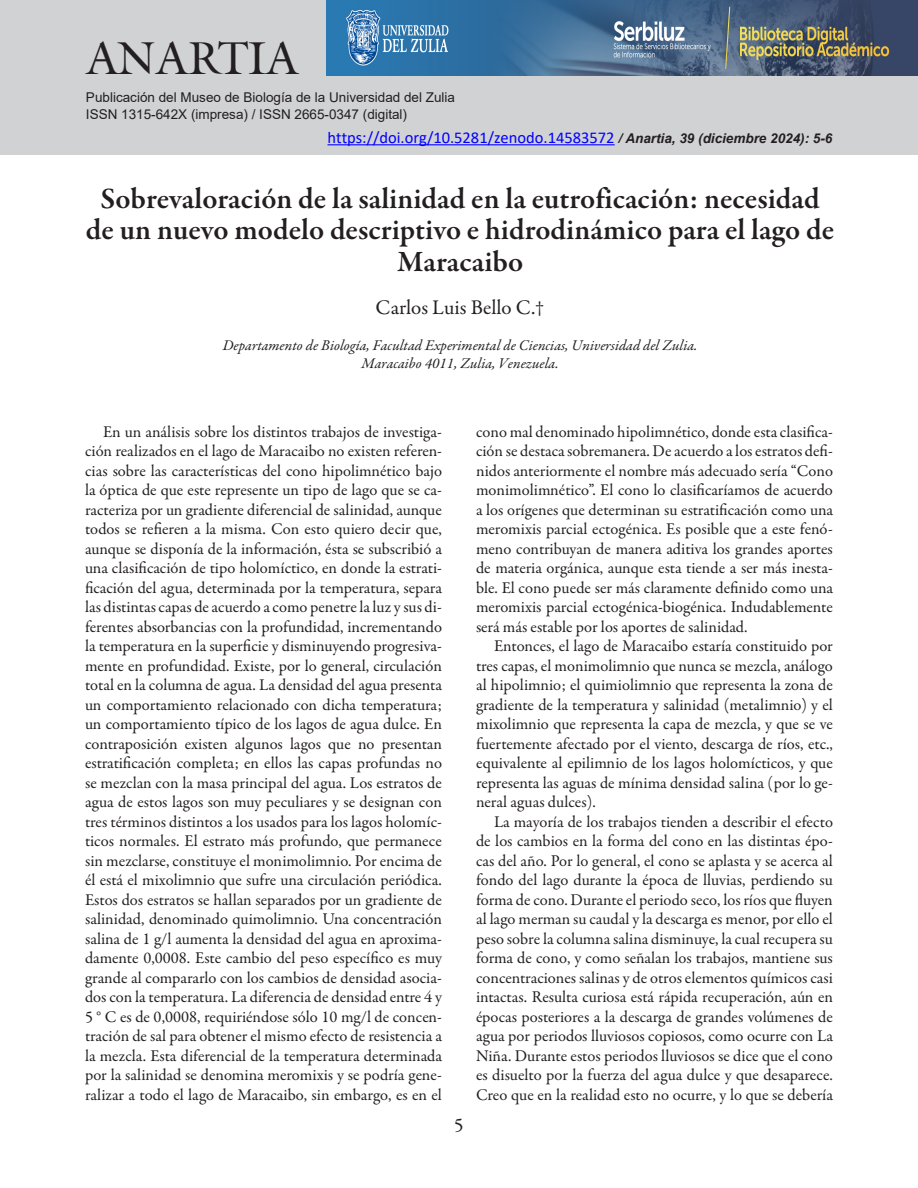
<style>
.page{position:relative;width:918px;height:1188px;background:#fff}
.page>*{position:absolute;margin:0;border:0;box-sizing:border-box;transform-origin:0 0}
.arriba_identi{font:45px "Galliard IT Cby BT";color:#231f20}
.titulos{font:600 30px/31.5px "Garamond Premr Pro";color:#231f20;text-align:center}
.autores{font:21px "Garamond Premr Pro";color:#231f20}
.t1{font:19.5px "Garamond Premr Pro";color:#231f20}
.t2{font:16.5px/19.5px "Garamond Premr Pro";color:#231f20;text-align:justify}
.arriba_identi-3{font:16.5px "Calibri";color:#00f}
.autores_sitio{font:italic 15px/18px "Garamond Premr Pro";color:#231f20;text-align:center}
.arriba_identi-2{font:13.5px "Arial";color:#231f20}
.s1{font-family:"Arial";font-weight:700;font-style:italic;font-size:13.5px;color:#231f20}
</style>
<div class="page">
<div style="left:0;top:0;width:918px;height:155px;background:#d1d2d4"></div>
<hr style="left:327px;top:144px;width:288px;height:1px;background:#00f">
<img style="left:327px;top:0;width:591px;height:76px">
<p class="arriba_identi" style="left:86px;top:29px;width:214px">ANARTIA</p>
<p class="arriba_identi-2" style="left:86px;top:88px;width:371px">Publicación del Museo de Biología de la Universidad del Zulia</p>
<p class="arriba_identi-2" style="left:86px;top:105px;width:323px">ISSN 1315-642X (impresa) / ISSN 2665-0347 (digital)</p>
<p class="arriba_identi-3" style="left:327px;top:126px;width:506px">https://doi.org/10.5281/zenodo.14583572 <span class="s1">/ Anartia, 39 (diciembre 2024): 5-6</span></p>
<p class="titulos" style="left:86px;top:183px;width:750px">Sobrevaloración de la salinidad en la eutroficación: necesidad de un nuevo modelo descriptivo e hidrodinámico para el lago de<br>Maracaibo</p>
<p class="autores" style="left:376px;top:294px;width:171px">Carlos Luis Bello C.†</p>
<p class="autores_sitio" style="left:223px;top:337px;width:476px">Departamento de Biología, Facultad Experimental de Ciencias, Universidad del Zulia.<br>Maracaibo 4011, Zulia, Venezuela.</p>
<p class="t2" style="left:85px;top:422px;width:359px;text-indent:18px">En un análisis sobre los distintos trabajos de investiga&shy;ción realizados en el lago de Maracaibo no existen referen&shy;cias sobre las características del cono hipolimnético bajo la óptica de que este represente un tipo de lago que se ca&shy;racteriza por un gradiente diferencial de salinidad, aunque todos se refieren a la misma. Con esto quiero decir que, aunque se disponía de la información, ésta se subscribió a una clasificación de tipo holomíctico, en donde la estrati&shy;ficación del agua, determinada por la temperatura, separa las distintas capas de acuerdo a como penetre la luz y sus di&shy;ferentes absorbancias con la profundidad, incrementando la temperatura en la superficie y disminuyendo progresiva&shy;mente en profundidad. Existe, por lo general, circulación total en la columna de agua. La densidad del agua presenta un comportamiento relacionado con dicha temperatura; un comportamiento típico de los lagos de agua dulce. En contraposición existen algunos lagos que no presentan estratificación completa; en ellos las capas profundas no se mezclan con la masa principal del agua. Los estratos de agua de estos lagos son muy peculiares y se designan con tres términos distintos a los usados para los lagos holomíc&shy;ticos normales. El estrato más profundo, que permanece sin mezclarse, constituye el monimolimnio. Por encima de él está el mixolimnio que sufre una circulación periódica.<br>Estos dos estratos se hallan separados por un gradiente de salinidad, denominado quimolimnio. Una concentración salina de 1 g/l aumenta la densidad del agua en aproxima&shy;damente 0,0008. Este cambio del peso específico es muy grande al compararlo con los cambios de densidad asocia&shy;dos con la temperatura. La diferencia de densidad entre 4 y 5 ° C es de 0,0008, requiriéndose sólo 10 mg/l de concen&shy;tración de sal para obtener el mismo efecto de resistencia a la mezcla. Esta diferencial de la temperatura determinada por la salinidad se denomina meromixis y se podría gene&shy;ralizar a todo el lago de Maracaibo, sin embargo, es en el</p>
<p class="t1" style="left:454px;top:1113px;width:11px">5</p>
<p class="t2" style="left:476px;top:422px;width:358px">cono mal denominado hipolimnético, donde esta clasifica&shy;ción se destaca sobremanera. De acuerdo a los estratos defi&shy;nidos anteriormente el nombre más adecuado sería “Cono monimolimnético”. El cono lo clasificaríamos de acuerdo a los orígenes que determinan su estratificación como una meromixis parcial ectogénica. Es posible que a este fenó&shy;meno contribuyan de manera aditiva los grandes aportes de materia orgánica, aunque esta tiende a ser más inesta&shy;ble. El cono puede ser más claramente definido como una meromixis parcial ectogénica-biogénica. Indudablemente será más estable por los aportes de salinidad.</p>
<p class="t2" style="left:476px;top:637px;width:359px;text-indent:18px">Entonces, el lago de Maracaibo estaría constituido por tres capas, el monimolimnio que nunca se mezcla, análogo al hipolimnio; el quimiolimnio que representa la zona de gradiente de la temperatura y salinidad (metalimnio) y el mixolimnio que representa la capa de mezcla, y que se ve fuertemente afectado por el viento, descarga de ríos, etc., equivalente al epilimnio de los lagos holomícticos, y que representa las aguas de mínima densidad salina (por lo ge&shy;neral aguas dulces).</p>
<p class="t2" style="left:476px;top:812px;width:359px;text-indent:18px">La mayoría de los trabajos tienden a describir el efecto de los cambios en la forma del cono en las distintas épo&shy;cas del año. Por lo general, el cono se aplasta y se acerca al fondo del lago durante la época de lluvias, perdiendo su forma de cono. Durante el periodo seco, los ríos que fluyen al lago merman su caudal y la descarga es menor, por ello el peso sobre la columna salina disminuye, la cual recupera su forma de cono, y como señalan los trabajos, mantiene sus concentraciones salinas y de otros elementos químicos casi intactas. Resulta curiosa está rápida recuperación, aún en épocas posteriores a la descarga de grandes volúmenes de agua por periodos lluviosos copiosos, como ocurre con La Niña. Durante estos periodos lluviosos se dice que el cono es disuelto por la fuerza del agua dulce y que desaparece.<br>Creo que en la realidad esto no ocurre, y lo que se debería</p>
</div>
